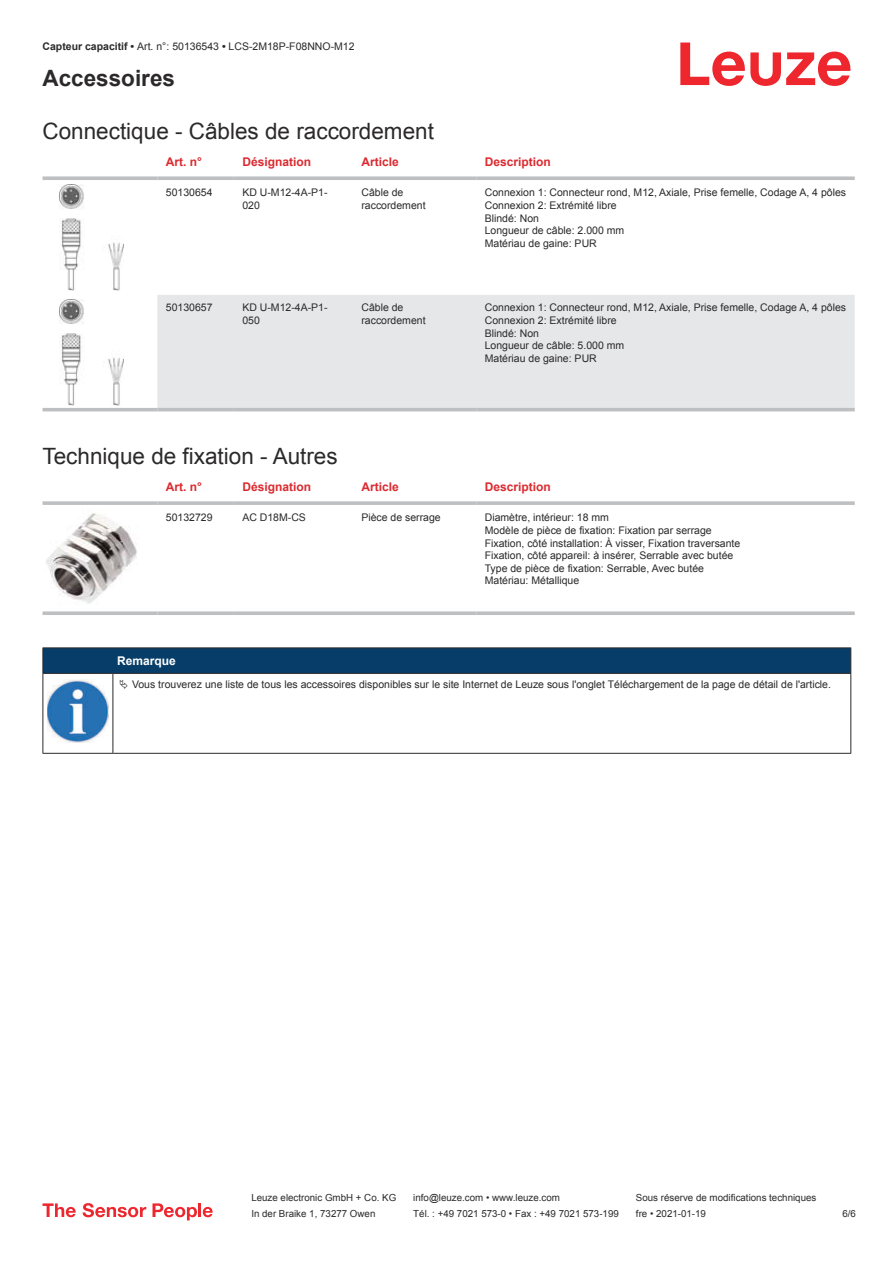
<style>
.page{position:relative;width:893px;height:1263px;background:#fff}
.page>*{position:absolute;margin:0;border:0;box-sizing:border-box;transform-origin:0 0}
.t1{font:22.5px "Arial";color:#2b292a}
.t2{font:700 22.5px "Arial";color:#2b292a}
.t3{font:700 12px "Arial";color:#db2a30}
.t4{font:700 12px "Arial";color:#fff}
.t5{font:10.5px/12.6px "Arial";color:#2b292a}
.t6{font:9.75px "Arial";color:#2b292a}
.s1{font-weight:700}
</style>
<div class="page">
<svg style="left:680px;top:43px;width:170px;height:43px"></svg>
<div style="left:157px;top:295px;width:698px;height:113px;background:#e6e7e9"></div>
<svg style="left:43px;top:176px;width:114px;height:4px"></svg>
<svg style="left:157px;top:176px;width:77px;height:4px"></svg>
<svg style="left:234px;top:176px;width:119px;height:4px"></svg>
<svg style="left:353px;top:176px;width:123px;height:4px"></svg>
<svg style="left:476px;top:176px;width:379px;height:4px;background:#c4c6c8"></svg>
<hr style="left:43px;top:408px;width:114px;height:3px;background:#bdbfc1">
<hr style="left:157px;top:408px;width:77px;height:3px;background:#bdbfc1">
<hr style="left:234px;top:408px;width:119px;height:3px;background:#bdbfc1">
<hr style="left:353px;top:408px;width:123px;height:3px;background:#bdbfc1">
<hr style="left:476px;top:408px;width:379px;height:3px;background:#bdbfc1">
<img style="left:59px;top:184px;width:65px;height:107px">
<img style="left:59px;top:299px;width:65px;height:106px">
<svg style="left:43px;top:501px;width:114px;height:4px"></svg>
<svg style="left:157px;top:501px;width:77px;height:4px"></svg>
<svg style="left:234px;top:501px;width:119px;height:4px"></svg>
<svg style="left:353px;top:501px;width:123px;height:4px"></svg>
<svg style="left:476px;top:501px;width:379px;height:4px;background:#c3c5c7"></svg>
<svg style="left:43px;top:611px;width:114px;height:4px"></svg>
<svg style="left:157px;top:611px;width:77px;height:4px"></svg>
<svg style="left:234px;top:611px;width:119px;height:4px"></svg>
<svg style="left:353px;top:611px;width:123px;height:4px"></svg>
<svg style="left:476px;top:611px;width:379px;height:4px;background:#c4c6c7"></svg>
<img style="left:46px;top:513px;width:91px;height:91px">
<svg style="left:44px;top:674px;width:806px;height:79px"></svg>
<hr style="left:43px;top:647px;width:70px;height:1px;background:#2b292a">
<hr style="left:43px;top:673px;width:70px;height:1px;background:#2b292a">
<hr style="left:113px;top:647px;width:738px;height:1px;background:#2b292a">
<div style="left:43px;top:648px;width:808px;height:25px;background:#063d69"></div>
<hr style="left:113px;top:673px;width:738px;height:1px;background:#2b292a">
<hr style="left:43px;top:674px;width:1px;height:75px;background:#2b292a">
<hr style="left:113px;top:674px;width:1px;height:75px;background:#2b292a">
<hr style="left:850px;top:674px;width:1px;height:75px;background:#2b292a">
<hr style="left:43px;top:753px;width:70px;height:1px;background:#2b292a">
<hr style="left:113px;top:753px;width:738px;height:1px;background:#2b292a">
<img style="left:47px;top:680px;width:61px;height:63px">
<div style="left:115px;top:674px;width:734px;height:20px;background:#fff"></div>
<svg style="left:43px;top:1203px;width:33px;height:14px"></svg>
<svg style="left:83px;top:1203px;width:63px;height:14px"></svg>
<svg style="left:153px;top:1203px;width:44px;height:17px"></svg>
<hr style="left:198px;top:1203px;width:3px;height:14px;background:#ed272d">
<svg style="left:203px;top:1207px;width:10px;height:10px"></svg>
<p class="t5" style="left:43px;top:41px;width:314px"><span class="s1">Capteur capacitif •</span> Art. n°: 50136543 <span class="s1">•</span> LCS-2M18P-F08NNO-M12</p>
<h1 class="t2" style="left:43px;top:69px;width:134px">Accessoires</h1>
<h1 class="t1" style="left:43px;top:123px;width:393px">Connectique - Câbles de raccordement</h1>
<p class="t3" style="left:166px;top:157px;width:38px">Art. n°</p>
<p class="t3" style="left:242px;top:157px;width:70px">Désignation</p>
<p class="t3" style="left:361px;top:157px;width:39px">Article</p>
<p class="t3" style="left:485px;top:157px;width:68px">Description</p>
<p class="t5" style="left:166px;top:187px;width:48px">50130654</p>
<p class="t5" style="left:242px;top:187px;width:87px">KD U-M12-4A-P1-<br>020</p>
<p class="t5" style="left:361px;top:187px;width:66px">Câble de raccordement</p>
<p class="t5" style="left:485px;top:187px;width:363px">Connexion 1: Connecteur rond, M12, Axiale, Prise femelle, Codage A, 4 pôles Connexion 2: Extrémité libre<br>Blindé: Non<br>Longueur de câble: 2.000 mm<br>Matériau de gaine: PUR</p>
<p class="t5" style="left:166px;top:302px;width:48px">50130657</p>
<p class="t5" style="left:242px;top:302px;width:87px">KD U-M12-4A-P1-<br>050</p>
<p class="t5" style="left:361px;top:302px;width:66px">Câble de raccordement</p>
<p class="t5" style="left:485px;top:302px;width:363px">Connexion 1: Connecteur rond, M12, Axiale, Prise femelle, Codage A, 4 pôles Connexion 2: Extrémité libre<br>Blindé: Non<br>Longueur de câble: 5.000 mm<br>Matériau de gaine: PUR</p>
<h1 class="t1" style="left:43px;top:448px;width:297px">Technique de fixation - Autres</h1>
<p class="t3" style="left:166px;top:481px;width:38px">Art. n°</p>
<p class="t3" style="left:242px;top:481px;width:70px">Désignation</p>
<p class="t3" style="left:361px;top:481px;width:39px">Article</p>
<p class="t3" style="left:485px;top:481px;width:68px">Description</p>
<p class="t5" style="left:166px;top:512px;width:48px">50132729</p>
<p class="t5" style="left:242px;top:512px;width:65px">AC D18M-CS</p>
<p class="t5" style="left:361px;top:512px;width:81px">Pièce de serrage</p>
<p class="t5" style="left:485px;top:512px;width:257px">Diamètre, intérieur: 18 mm<br>Modèle de pièce de fixation: Fixation par serrage Fixation, côté installation: À visser, Fixation traversante Fixation, côté appareil: à insérer, Serrable avec butée Type de pièce de fixation: Serrable, Avec butée Matériau: Métallique</p>
<p class="t4" style="left:117px;top:656px;width:60px">Remarque</p>
<p class="t5" style="left:132px;top:679px;width:700px">Vous trouverez une liste de tous les accessoires disponibles sur le site Internet de Leuze sous l'onglet Téléchargement de la page de détail de l'article.</p>
<p class="t6" style="left:251px;top:1194px;width:146px">Leuze electronic GmbH + Co. KG</p>
<p class="t6" style="left:413px;top:1194px;width:148px">info@leuze.com • www.leuze.com</p>
<p class="t6" style="left:636px;top:1194px;width:182px">Sous réserve de modifications techniques</p>
<p class="t6" style="left:251px;top:1210px;width:126px">In der Braike 1, 73277 Owen</p>
<p class="t6" style="left:413px;top:1210px;width:207px">Tél. : +49 7021 573-0 • Fax : +49 7021 573-199</p>
<p class="t6" style="left:636px;top:1210px;width:72px">fre • 2021-01-19</p>
<p class="t6" style="left:842px;top:1210px;width:15px">6 /6</p>
</div>
